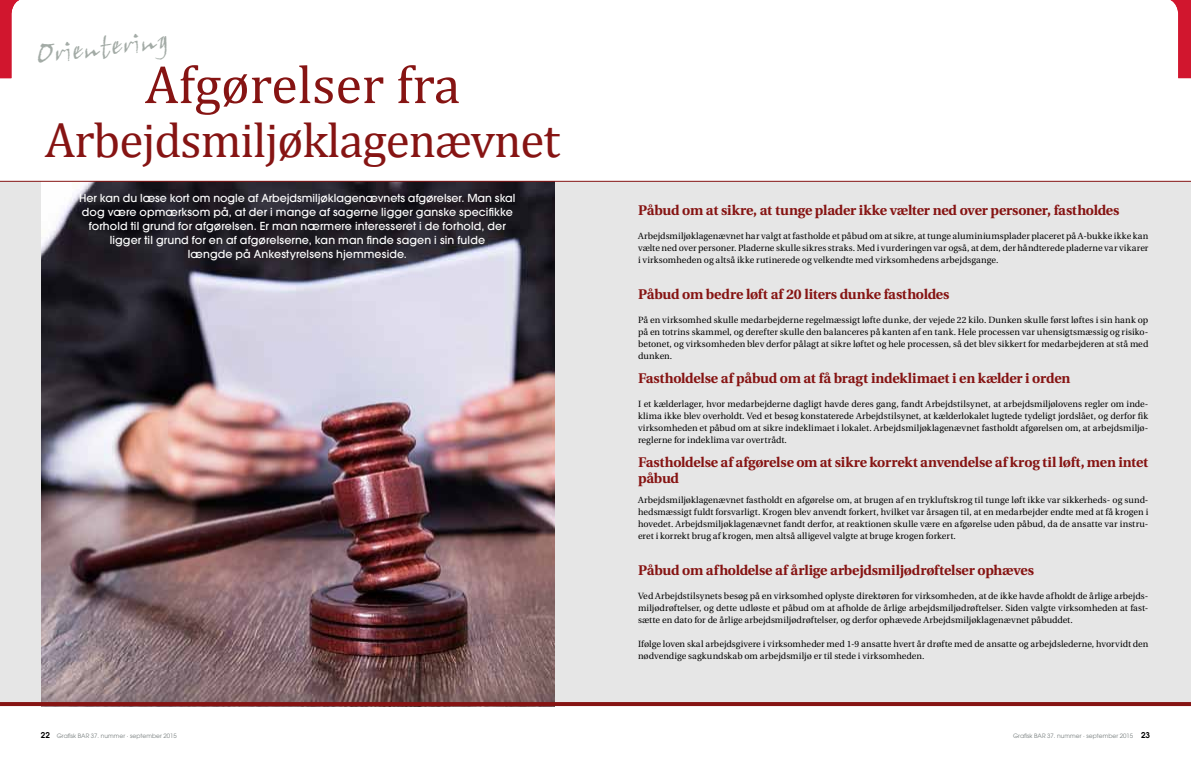
<style>
.page{position:relative;width:1191px;height:766px;background:#fff}
.page>*{position:absolute;margin:0;border:0;box-sizing:border-box;transform-origin:0 0}
.t1{font:54px "Cambria";color:#861413}
.t2{font:49px "Cambria";letter-spacing:-.02em;color:#861413}
.t3{font:30px "John Handy Plain";color:#a3aba6;scale:.96 1}
.t4{font:700 14px/16px "Utopia";letter-spacing:-.015em;color:#861413}
.t5{font:500 11px/14px "Avant Garde";letter-spacing:.01em;color:#fff;text-align:center}
.t6{font:9px/12px "Utopia";letter-spacing:.005em;color:#000;text-align:justify}
.t7{font:6px "Avant Garde";color:#777e7e}
.s1{font-weight:600;font-size:8px;color:#000}
</style>
<div class="page">
<div style="left:0;top:181px;width:1191px;height:525px;background:#e6e6e6"></div>
<svg style="left:1170px;top:0;width:21px;height:78px"></svg>
<svg style="left:0;top:0;width:19px;height:78px"></svg>
<img style="left:42px;top:182px;width:513px;height:524px">
<svg style="left:0;top:701px;width:1191px;height:4px;background:#933c3c"></svg>
<hr style="left:0;top:181px;width:1191px;height:1px;background:#861413">
<h3 class="t3" style="left:33px;top:36px;width:141px;rotate:-7deg">Orientering</h3>
<h1 class="t1" style="left:145px;top:53px;width:317px">Afgørelser fra</h1>
<h2 class="t2" style="left:45px;top:111px;width:516px">Arbejdsmiljøklagenævnet</h2>
<p class="t5" style="left:79px;top:191px;width:438px">Her kan du læse kort om nogle af Arbejdsmiljøklagenævnets afgørelser. Man skal dog være opmærksom på, at der i mange af sagerne ligger ganske specifikke forhold til grund for afgørelsen. Er man nærmere interesseret i de forhold, der ligger til grund for en af afgørelserne, kan man finde sagen i sin fulde<br>længde på Ankestyrelsens hjemmeside.</p>
<h3 class="t4" style="left:638px;top:202px;width:483px">Påbud om at sikre, at tunge plader ikke vælter ned over personer, fastholdes</h3>
<p class="t6" style="left:638px;top:230px;width:512px">Arbejdsmiljøklagenævnet har valgt at fastholde et påbud om at sikre, at tunge aluminiumsplader placeret på A-bukke ikke kan vælte ned over personer. Pladerne skulle sikres straks. Med i vurderingen var også, at dem, der håndterede pladerne var vikarer i virksomheden og altså ikke rutinerede og velkendte med virksomhedens arbejdsgange.</p>
<h3 class="t4" style="left:638px;top:286px;width:313px">Påbud om bedre løft af 20 liters dunke fastholdes</h3>
<p class="t6" style="left:638px;top:314px;width:512px">På en virksomhed skulle medarbejderne regelmæssigt løfte dunke, der vejede 22 kilo. Dunken skulle først løftes i sin hank op på en totrins skammel, og derefter skulle den balanceres på kanten af en tank. Hele processen var uhensigtsmæssig og risiko&shy;betonet, og virksomheden blev derfor pålagt at sikre løftet og hele processen, så det blev sikkert for medarbejderen at stå med dunken.</p>
<h3 class="t4" style="left:638px;top:370px;width:434px">Fastholdelse af påbud om at få bragt indeklimaet i en kælder i orden</h3>
<p class="t6" style="left:638px;top:398px;width:512px">I et kælderlager, hvor medarbejderne dagligt havde deres gang, fandt Arbejdstilsynet, at arbejdsmiljølovens regler om inde&shy;klima ikke blev overholdt. Ved et besøg konstaterede Arbejdstilsynet, at kælderlokalet lugtede tydeligt jordslået, og derfor fik virksomheden et påbud om at sikre indeklimaet i lokalet. Arbejdsmiljøklagenævnet fastholdt afgørelsen om, at arbejdsmiljø&shy;reglerne for indeklima var overtrådt.</p>
<h3 class="t4" style="left:638px;top:454px;width:512px">Fastholdelse af afgørelse om at sikre korrekt anvendelse af krog til løft, men intet påbud</h3>
<p class="t6" style="left:638px;top:494px;width:512px">Arbejdsmiljøklagenævnet fastholdt en afgørelse om, at brugen af en trykluftskrog til tunge løft ikke var sikkerheds- og sund&shy;hedsmæssigt fuldt forsvarligt. Krogen blev anvendt forkert, hvilket var årsagen til, at en medarbejder endte med at få krogen i hovedet. Arbejdsmiljøklagenævnet fandt derfor, at reaktionen skulle være en afgørelse uden påbud, da de ansatte var instru&shy;eret i korrekt brug af krogen, men altså alligevel valgte at bruge krogen forkert.</p>
<h3 class="t4" style="left:638px;top:562px;width:397px">Påbud om afholdelse af årlige arbejdsmiljødrøftelser ophæves</h3>
<p class="t6" style="left:638px;top:590px;width:512px">Ved Arbejdstilsynets besøg på en virksomhed oplyste direktøren for virksomheden, at de ikke havde afholdt de årlige arbejds&shy;miljødrøftelser, og dette udløste et påbud om at afholde de årlige arbejdsmiljødrøftelser. Siden valgte virksomheden at fast&shy;sætte en dato for de årlige arbejdsmiljødrøftelser, og derfor ophævede Arbejdsmiljøklagenævnet påbuddet.</p>
<p class="t6" style="left:638px;top:638px;width:512px">Ifølge loven skal arbejdsgivere i virksomheder med 1-9 ansatte hvert år drøfte med de ansatte og arbejdslederne, hvorvidt den nødvendige sagkundskab om arbejdsmiljø er til stede i virksomheden.</p>
<p class="t7" style="left:41px;top:732px;width:137px"><span class="s1">22</span> Grafisk BAR 37. nummer · september 2015</p>
<p class="t7" style="left:1013px;top:732px;width:138px">Grafisk BAR 37. nummer · september 2015 <span class="s1">23</span></p>
</div>
